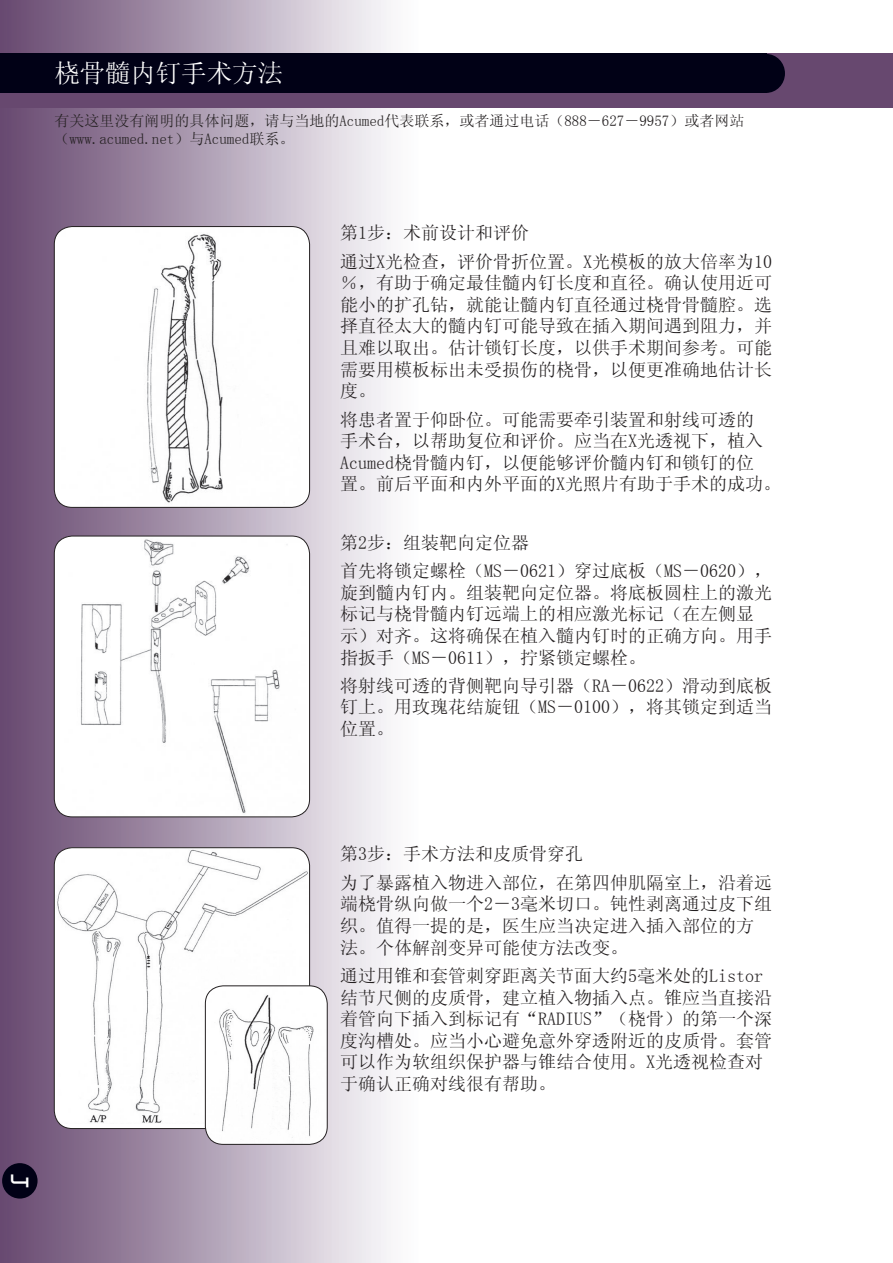
<style>
.page{position:relative;width:893px;height:1263px;background:#fff}
.page>*{position:absolute;margin:0;border:0;box-sizing:border-box;transform-origin:0 0}
.t1{font:25.5px "Sim Sun";letter-spacing:-.005em;color:#fff}
.t2{font:18px/21.6px "Sim Sun";color:#231f20}
.t3{font:16.5px "Acubet";color:#fff}
.t4{font:15px/18px "Sim Sun";color:#231f20}
</style>
<div class="page">
<div style="left:0;top:0;width:425px;height:1263px;background:linear-gradient(to right,#65466e,#fff)"></div>
<div style="left:0;top:54px;width:893px;height:54px;background:#67486f"></div>
<div style="left:54px;top:227px;width:256px;height:280px;background:#fff;border-radius:18px"></div>
<img style="left:62px;top:228px;width:238px;height:278px">
<div style="left:54px;top:226px;width:256px;height:282px;border:1px solid #231f20;border-radius:18px"></div>
<div style="left:54px;top:536px;width:256px;height:281px;background:#fff;border-radius:18px"></div>
<img style="left:60px;top:536px;width:246px;height:281px">
<div style="left:54px;top:536px;width:256px;height:281px;border:1px solid #231f20;border-radius:18px"></div>
<img style="left:54px;top:848px;width:255px;height:276px">
<div style="left:54px;top:847px;width:256px;height:282px;border:1px solid #231f20;border-radius:18px"></div>
<div style="left:2px;top:1163px;width:36px;height:35px;background:#010116;border-radius:50%"></div>
<div style="left:0;top:54px;width:766px;height:39px;background:#010116"></div>
<div style="left:747px;top:54px;width:38px;height:39px;background:#010116;border-radius:50%"></div>
<img style="left:205px;top:986px;width:122px;height:158px">
<div style="left:205px;top:986px;width:122px;height:158px;border:1px solid #231f20;border-radius:18px"></div>
<h1 class="t1" style="left:54px;top:60px;width:230px">桡骨髓内钉手术方法</h1>
<p class="t4" style="left:54px;top:112px;width:692px">有关这里没有阐明的具体问题，请与当地的Acumed代表联系，或者通过电话（888－627－9957）或者网站（www.acumed.net）与Acumed联系。</p>
<p class="t2" style="left:340px;top:219px;width:433px;line-height:28.3px">第1步：术前设计和评价<br>通过X光检查，评价骨折位置。X光模板的放大倍率为10</p>
<p class="t2" style="left:340px;top:272px;width:433px;text-align:justify">％，有助于确定最佳髓内钉长度和直径。确认使用近可能小的扩孔钻，就能让髓内钉直径通过桡骨骨髓腔。选择直径太大的髓内钉可能导致在插入期间遇到阻力，并且难以取出。估计锁钉长度，以供手术期间参考。可能需要用模板标出未受损伤的桡骨，以便更准确地估计长度。</p>
<p class="t2" style="left:340px;top:408px;width:442px">将患者置于仰卧位。可能需要牵引装置和射线可透的<br>手术台，以帮助复位和评价。应当在X光透视下，植入<br>Acumed桡骨髓内钉，以便能够评价髓内钉和锁钉的位<br>置。前后平面和内外平面的X光照片有助于手术的成功。</p>
<p class="t2" style="left:340px;top:528px;width:433px;line-height:28.3px">第2步：组装靶向定位器<br>首先将锁定螺栓（MS－0621）穿过底板（MS－0620），</p>
<p class="t2" style="left:340px;top:581px;width:433px">旋到髓内钉内。组装靶向定位器。将底板圆柱上的激光标记与桡骨髓内钉远端上的相应激光标记（在左侧显示）对齐。这将确保在植入髓内钉时的正确方向。用手指扳手（MS－0611），拧紧锁定螺栓。</p>
<p class="t2" style="left:340px;top:675px;width:433px;text-align:justify">将射线可透的背侧靶向导引器（RA－0622）滑动到底板钉上。用玫瑰花结旋钮（MS－0100），将其锁定到适当位置。</p>
<p class="t3" style="left:9px;top:1172px;width:22px">4</p>
<p class="t2" style="left:340px;top:840px;width:433px;line-height:28.3px">第3步：手术方法和皮质骨穿孔<br>为了暴露植入物进入部位，在第四伸肌隔室上，沿着远</p>
<p class="t2" style="left:340px;top:893px;width:433px">端桡骨纵向做一个2－3毫米切口。钝性剥离通过皮下组织。值得一提的是，医生应当决定进入插入部位的方法。个体解剖变异可能使方法改变。</p>
<p class="t2" style="left:340px;top:965px;width:433px">通过用锥和套管刺穿距离关节面大约5毫米处的Listor结节尺侧的皮质骨，建立植入物插入点。锥应当直接沿着管向下插入到标记有“RADIUS”（桡骨）的第一个深度沟槽处。应当小心避免意外穿透附近的皮质骨。套管可以作为软组织保护器与锥结合使用。X光透视检查对于确认正确对线很有帮助。</p>
</div>
